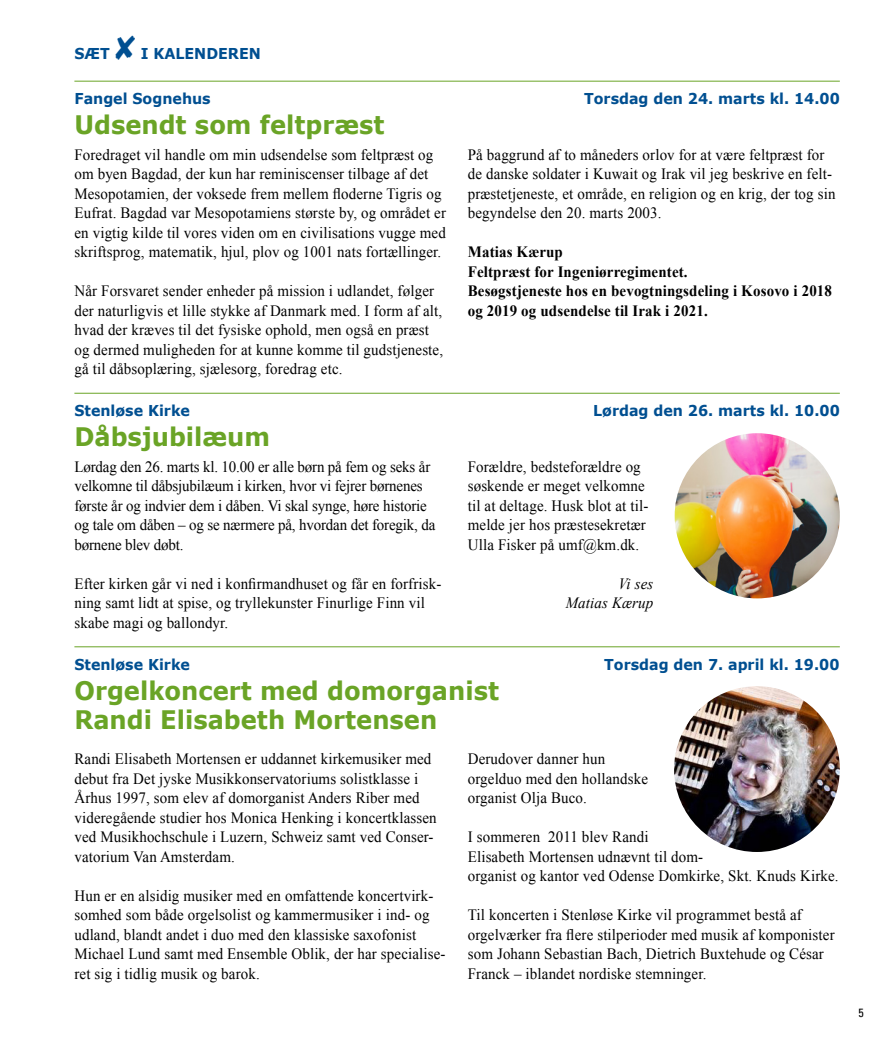
<style>
.page{position:relative;width:893px;height:1042px;background:#fff}
.page>*{position:absolute;margin:0;border:0;box-sizing:border-box;transform-origin:0 0}
.t1{font:700 25.5px/29.2px "Verdana";color:#6aa426;scale:.95 1}
.t2{font:15.75px/19.5px "Times New Roman";letter-spacing:.01em;color:#000;scale:.95 1}
.t3{font:15.75px/19.5px "Times New Roman";letter-spacing:-.01em;color:#000;scale:.95 1}
.t4{font:700 15.75px/19.5px "Times New Roman";letter-spacing:.01em;color:#000;scale:.95 1}
.t5{font:italic 15.75px/19.5px "Times New Roman";letter-spacing:.01em;color:#000;text-align:right;scale:.95 1}
.t6{font:700 15px "Verdana";color:#004f91;scale:.95 1}
.t7{font:condensed 12px "Univers LT Std";color:#000}
</style>
<div class="page">
<hr style="left:74px;top:81px;width:766px;height:1px;background:#6aa426">
<hr style="left:74px;top:393px;width:766px;height:1px;background:#6aa426">
<hr style="left:74px;top:646px;width:766px;height:1px;background:#6aa426">
<img style="left:675px;top:433px;width:165px;height:165px;border-radius:83px">
<img style="left:674px;top:686px;width:166px;height:166px;border-radius:83px">
<p class="t6" style="left:74px;top:44px;width:198px">SÆT ✘ I KALENDEREN</p>
<p class="t6" style="left:74px;top:89px;width:145px">Fangel Sognehus</p>
<p class="t6" style="left:584px;top:89px;width:271px">Torsdag den 24. marts kl. 14.00</p>
<h1 class="t1" style="left:74px;top:110px;width:328px">Udsendt som feltpræst</h1>
<p class="t2" style="left:74px;top:144px;width:393px">Foredraget vil handle om min udsendelse som feltpræst og om byen Bagdad, der kun har reminiscenser tilbage af det Mesopotamien, der voksede frem mellem floderne Tigris og Eufrat. Bagdad var Mesopotamiens største by, og området er en vigtig kilde til vores viden om en civilisations vugge med skriftsprog, matematik, hjul, plov og 1001 nats fortællinger.</p>
<p class="t2" style="left:74px;top:281px;width:390px">Når Forsvaret sender enheder på mission i udlandet, følger der naturligvis et lille stykke af Danmark med. I form af alt, hvad der kræves til det fysiske ophold, men også en præst og dermed muligheden for at kunne komme til gudstjeneste, gå til dåbsoplæring, sjælesorg, foredrag etc.</p>
<p class="t2" style="left:468px;top:144px;width:389px">På baggrund af to måneders orlov for at være feltpræst for de danske soldater i Kuwait og Irak vil jeg beskrive en felt&shy;præstetjeneste, et område, en religion og en krig, der tog sin begyndelse den 20. marts 2003.</p>
<p class="t4" style="left:468px;top:242px;width:385px">Matias Kærup<br>Feltpræst for Ingeniørregimentet.<br>Besøgstjeneste hos en bevogtningsdeling i Kosovo i 2018 og 2019 og udsendelse til Irak i 2021.</p>
<p class="t6" style="left:74px;top:401px;width:123px">Stenløse Kirke</p>
<p class="t6" style="left:593px;top:401px;width:261px">Lørdag den 26. marts kl. 10.00</p>
<h1 class="t1" style="left:74px;top:422px;width:207px">Dåbsjubilæum</h1>
<p class="t3" style="left:74px;top:456px;width:382px">Lørdag den 26. marts kl. 10.00 er alle børn på fem og seks år velkomne til dåbsjubilæum i kirken, hvor vi fejrer børnenes første år og indvier dem i dåben. Vi skal synge, høre historie og tale om dåben – og se nærmere på, hvordan det foregik, da børnene blev døbt.</p>
<p class="t2" style="left:74px;top:573px;width:388px">Efter kirken går vi ned i konfirmandhuset og får en forfrisk&shy;ning samt lidt at spise, og tryllekunster Finurlige Finn vil skabe magi og ballondyr.</p>
<p class="t2" style="left:468px;top:456px;width:192px">Forældre, bedsteforældre og søskende er meget velkomne til at deltage. Husk blot at til&shy;melde jer hos præstesekretær<br>Ulla Fisker på umf@km.dk.</p>
<p class="t5" style="left:566px;top:573px;width:94px">Vi ses<br>Matias Kærup</p>
<p class="t6" style="left:74px;top:654px;width:123px">Stenløse Kirke</p>
<p class="t6" style="left:604px;top:654px;width:249px">Torsdag den 7. april kl. 19.00</p>
<h1 class="t1" style="left:74px;top:676px;width:448px">Orgelkoncert med domorganist<br>Randi Elisabeth Mortensen</h1>
<p class="t2" style="left:74px;top:749px;width:383px">Randi Elisabeth Mortensen er uddannet kirkemusiker med debut fra Det jyske Musikkonservatoriums solistklasse i Århus 1997, som elev af domorganist Anders Riber med videregående studier hos Monica Henking i koncertklassen ved Musikhochschule i Luzern, Schweiz samt ved Conser&shy;vatorium Van Amsterdam.</p>
<p class="t2" style="left:74px;top:885px;width:392px">Hun er en alsidig musiker med en omfattende koncertvirk&shy;somhed som både orgelsolist og kammermusiker i ind- og udland, blandt andet i duo med den klassiske saxofonist Michael Lund samt med Ensemble Oblik, der har specialise&shy;ret sig i tidlig musik og barok.</p>
<p class="t2" style="left:468px;top:749px;width:191px">Derudover danner hun orgelduo med den hollandske organist Olja Buco.</p>
<p class="t2" style="left:468px;top:827px;width:392px">I sommeren 2011 blev Randi<br>Elisabeth Mortensen udnævnt til dom-<br>organist og kantor ved Odense Domkirke, Skt. Knuds Kirke.</p>
<p class="t2" style="left:468px;top:905px;width:388px">Til koncerten i Stenløse Kirke vil programmet bestå af orgelværker fra flere stilperioder med musik af komponister som Johann Sebastian Bach, Dietrich Buxtehude og César Franck – iblandet nordiske stemninger.</p>
<p class="t7" style="left:858px;top:1005px;width:7px">5</p>
</div>
